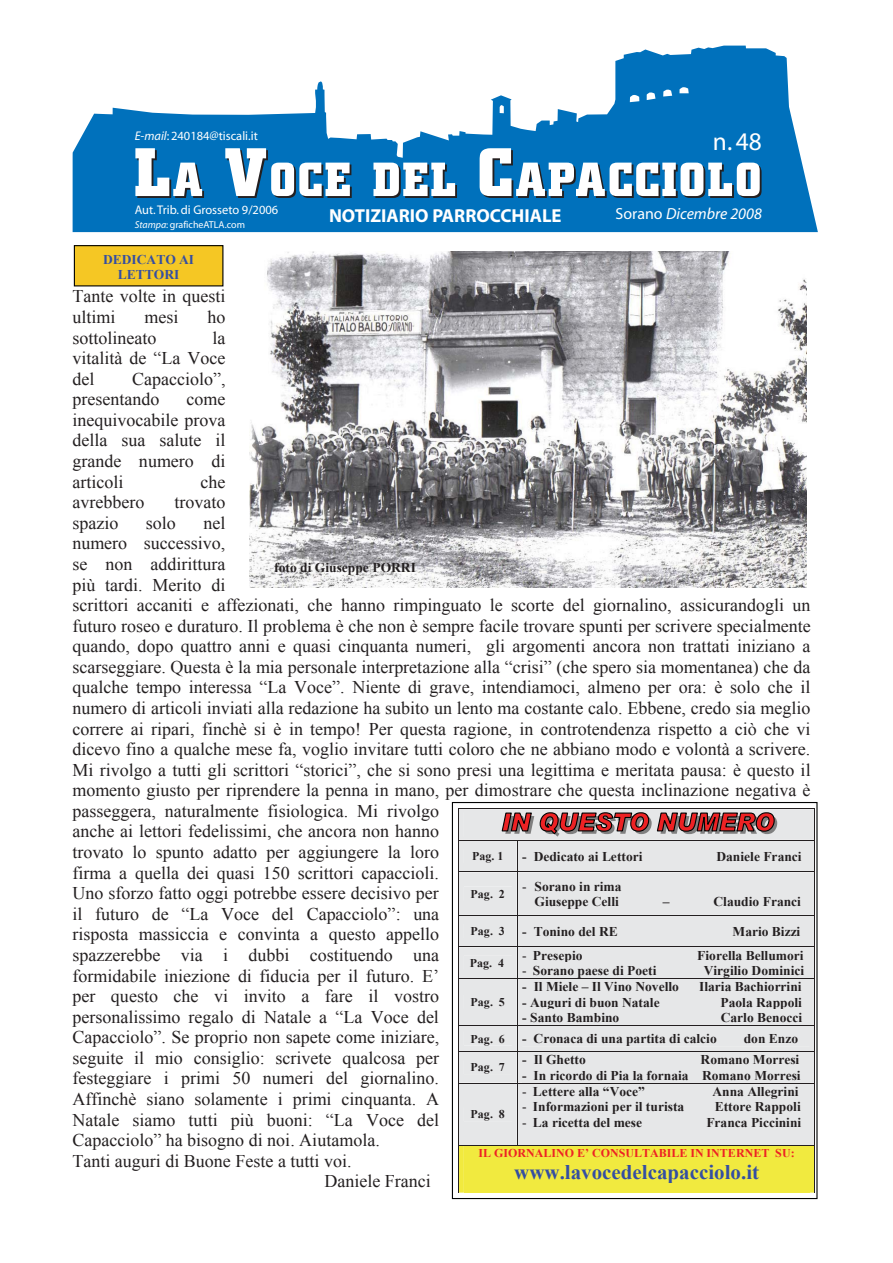
<style>
.page{position:relative;width:893px;height:1263px;background:#fff}
.page>*{position:absolute;margin:0;border:0;box-sizing:border-box;transform-origin:0 0}
.t1{font:25.5px "Myriad";color:#fff}
.t2{font:700 20.85px "Times New Roman";color:#344ea2}
.t3{font:700 18.9px "Myriad";color:#fff}
.t4{font:17.85px/20.5px "Times New Roman";color:#231f20}
.t5{font:italic 16.05px "Myriad";color:#fff}
.t6{font:700 13.35px/15.5px "Times New Roman";color:#231f20;text-align:right}
.t7{font:700 13.35px/15.5px "Times New Roman";color:#344ea2;text-align:center}
.t8{font:12.6px "Myriad";color:#fff}
.t9{font:700 11.85px "Times New Roman";color:#231f20}
.t10{font:700 11.85px "Times New Roman";color:#ed2224}
.t11{font:10.05px "Myriad";color:#fff}
.s1{font-style:italic}
.s2{font-style:normal}
.s3{font-weight:400}
</style>
<div class="page">
<div style="left:74px;top:246px;width:149px;height:40px;background:#f5c724"></div>
<div style="left:74px;top:245px;width:149px;height:41px;border:1px solid #010202"></div>
<div style="left:452px;top:802px;width:365px;height:397px;border:1px solid #010202"></div>
<svg style="left:458px;top:809px;width:357px;height:384px;background:#dcd9d9"></svg>
<div style="left:464px;top:1146px;width:345px;height:14px;background:#f1ea3f"></div>
<div style="left:464px;top:1160px;width:345px;height:24px;background:#f1ea3f"></div>
<div style="left:464px;top:1184px;width:345px;height:9px;background:#f1ea3f"></div>
<hr style="left:458px;top:1145px;width:357px;height:1px;background:#231f20">
<hr style="left:458px;top:1146px;width:1px;height:47px;background:#231f20">
<hr style="left:814px;top:1146px;width:1px;height:47px;background:#231f20">
<img style="left:250px;top:251px;width:556px;height:337px">
<svg style="left:73px;top:46px;width:745px;height:186px;fill:#0071bc"></svg>
<svg style="left:135px;top:148px;width:69px;height:50px"></svg>
<svg style="left:225px;top:148px;width:127px;height:50px"></svg>
<svg style="left:373px;top:163px;width:84px;height:35px"></svg>
<svg style="left:479px;top:148px;width:282px;height:50px"></svg>
<p class="t8" style="left:135px;top:131px;width:125px"><span class="s1">E-mail</span>: 240184@tiscali.it</p>
<p class="t8" style="left:135px;top:205px;width:145px">Aut. Trib. di Grosseto 9/2006</p>
<p class="t11" style="left:135px;top:221px;width:112px"><span class="s1">Stampa</span>: graficheATLA.com</p>
<p class="t7" style="left:103px;top:252px;width:93px">DEDICATO AI<br>LETTORI</p>
<p class="t4" style="left:72px;top:286px;width:155px">Tante volte in questi ultimi</p>
<p class="t4" style="left:144px;top:307px;width:36px">mesi</p>
<p class="t4" style="left:208px;top:307px;width:20px">ho</p>
<p class="t4" style="left:72px;top:327px;width:86px">sottolineato</p>
<p class="t4" style="left:72px;top:327px;width:155px;text-align:justify;text-indent:140px">la vitalità de “La Voce del</p>
<p class="t4" style="left:72px;top:368px;width:155px;text-indent:60px">Capacciolo”, presentando</p>
<p class="t4" style="left:72px;top:389px;width:155px;text-align:justify;text-indent:114px">come inequivocabile prova della sua salute il grande numero di articoli</p>
<p class="t4" style="left:200px;top:471px;width:26px">che</p>
<p class="t3" style="left:329px;top:208px;width:234px">NOTIZIARIO PARROCCHIALE</p>
<h1 class="t1" style="left:713px;top:132px;width:50px">n. 48</h1>
<p class="t5" style="left:616px;top:208px;width:148px"><span class="s2">Sorano</span> Dicembre 2008</p>
<p class="t4" style="left:72px;top:492px;width:73px">avrebbero</p>
<p class="t4" style="left:174px;top:492px;width:53px">trovato</p>
<p class="t4" style="left:72px;top:512px;width:48px">spazio</p>
<p class="t4" style="left:146px;top:512px;width:31px">solo</p>
<p class="t4" style="left:203px;top:512px;width:24px">nel</p>
<p class="t4" style="left:72px;top:533px;width:155px">numero successivo,</p>
<p class="t4" style="left:72px;top:554px;width:155px">se non addirittura</p>
<p class="t4" style="left:72px;top:574px;width:155px">più tardi. Merito di</p>
<p class="t4" style="left:72px;top:595px;width:739px">scrittori accaniti e affezionati, che hanno rimpinguato le scorte del giornalino, assicurandogli un</p>
<p class="t4" style="left:72px;top:615px;width:740px">futuro roseo e duraturo. Il problema è che non è sempre facile trovare spunti per scrivere specialmente</p>
<p class="t4" style="left:72px;top:636px;width:740px">quando, dopo quattro anni e quasi cinquanta numeri, gli argomenti ancora non trattati iniziano a</p>
<p class="t4" style="left:72px;top:657px;width:739px">scarseggiare. Questa è la mia personale interpretazione alla “crisi” (che spero sia momentanea) che da</p>
<p class="t4" style="left:72px;top:677px;width:740px">qualche tempo interessa “La Voce”. Niente di grave, intendiamoci, almeno per ora: è solo che il</p>
<p class="t4" style="left:72px;top:698px;width:739px">numero di articoli inviati alla redazione ha subito un lento ma costante calo. Ebbene, credo sia meglio</p>
<p class="t4" style="left:72px;top:718px;width:740px">correre ai ripari, finchè si è in tempo! Per questa ragione, in controtendenza rispetto a ciò che vi</p>
<p class="t4" style="left:72px;top:739px;width:739px">dicevo fino a qualche mese fa, voglio invitare tutti coloro che ne abbiano modo e volontà a scrivere.</p>
<p class="t4" style="left:72px;top:759px;width:740px">Mi rivolgo a tutti gli scrittori “storici”, che si sono presi una legittima e meritata pausa: è questo il</p>
<p class="t4" style="left:72px;top:780px;width:740px">momento giusto per riprendere la penna in mano, per dimostrare che questa inclinazione negativa è</p>
<p class="t4" style="left:72px;top:801px;width:368px">passeggera, naturalmente fisiologica. Mi rivolgo</p>
<p class="t4" style="left:72px;top:821px;width:368px">anche ai lettori fedelissimi, che ancora non hanno</p>
<p class="t4" style="left:72px;top:842px;width:368px">trovato lo spunto adatto per aggiungere la loro</p>
<p class="t4" style="left:72px;top:862px;width:368px">firma a quella dei quasi 150 scrittori capaccioli.</p>
<p class="t4" style="left:72px;top:883px;width:368px">Uno sforzo fatto oggi potrebbe essere decisivo per</p>
<p class="t4" style="left:72px;top:903px;width:368px">il futuro de “La Voce del Capacciolo”: una</p>
<p class="t4" style="left:72px;top:924px;width:368px">risposta massiccia e convinta a questo appello</p>
<p class="t4" style="left:72px;top:945px;width:368px">spazzerebbe via i dubbi costituendo una</p>
<p class="t4" style="left:72px;top:965px;width:368px">formidabile iniezione di fiducia per il futuro. E’</p>
<p class="t4" style="left:72px;top:986px;width:368px">per questo che vi invito a fare il vostro</p>
<p class="t4" style="left:72px;top:1006px;width:368px">personalissimo regalo di Natale a “La Voce del</p>
<p class="t4" style="left:72px;top:1027px;width:368px">Capacciolo”. Se proprio non sapete come iniziare,</p>
<p class="t4" style="left:72px;top:1048px;width:368px">seguite il mio consiglio: scrivete qualcosa per</p>
<p class="t4" style="left:72px;top:1068px;width:368px">festeggiare i primi 50 numeri del giornalino.</p>
<p class="t4" style="left:72px;top:1089px;width:368px">Affinchè siano solamente i primi cinquanta. A</p>
<p class="t4" style="left:72px;top:1109px;width:368px">Natale siamo tutti più buoni: “La Voce del</p>
<p class="t4" style="left:72px;top:1130px;width:309px">Capacciolo” ha bisogno di noi. Aiutamola.</p>
<p class="t4" style="left:72px;top:1150px;width:281px">Tanti auguri di Buone Feste a tutti voi.</p>
<p class="t4" style="left:324px;top:1171px;width:108px">Daniele Franci</p>
<p class="t6" style="left:274px;top:560px;width:143px">foto di Giuseppe PORRI</p>
<p class="t9" style="left:472px;top:850px;width:33px">Pag. 1</p>
<p class="t6" style="left:522px;top:849px;width:122px">- Dedicato ai Lettori</p>
<p class="t6" style="left:716px;top:849px;width:87px">Daniele Franci</p>
<p class="t9" style="left:471px;top:887px;width:36px">Pag. 2</p>
<p class="t6" style="left:522px;top:878px;width:101px"><span class="s3">-</span> Sorano in rima<br>Giuseppe Celli</p>
<p class="t6" style="left:663px;top:894px;width:8px">–</p>
<p class="t6" style="left:713px;top:894px;width:89px">Claudio Franci</p>
<p class="t9" style="left:471px;top:925px;width:36px">Pag. 3</p>
<p class="t6" style="left:522px;top:924px;width:97px">- Tonino del RE</p>
<p class="t6" style="left:732px;top:924px;width:69px">Mario Bizzi</p>
<p class="t9" style="left:470px;top:956px;width:36px">Pag. 4</p>
<p class="t6" style="left:522px;top:947px;width:62px"><span class="s3">-</span> Presepio</p>
<p class="t6" style="left:697px;top:947px;width:108px">Fiorella Bellumori</p>
<p class="t6" style="left:522px;top:963px;width:136px"><span class="s3">-</span> Sorano paese di Poeti</p>
<p class="t6" style="left:704px;top:963px;width:102px">Virgilio Dominici</p>
<p class="t6" style="left:522px;top:979px;width:158px">- Il Miele – Il Vino Novello</p>
<p class="t6" style="left:699px;top:979px;width:104px">Ilaria Bachiorrini</p>
<p class="t6" style="left:522px;top:994px;width:139px">- Auguri di buon Natale</p>
<p class="t6" style="left:720px;top:994px;width:83px">Paola Rappoli</p>
<p class="t6" style="left:522px;top:1010px;width:99px">- Santo Bambino</p>
<p class="t6" style="left:721px;top:1010px;width:83px">Carlo Benocci</p>
<p class="t9" style="left:471px;top:996px;width:36px">Pag. 5</p>
<p class="t9" style="left:471px;top:1032px;width:36px">Pag. 6</p>
<p class="t6" style="left:522px;top:1031px;width:196px">- Cronaca di una partita di calcio</p>
<p class="t6" style="left:744px;top:1031px;width:56px">don Enzo</p>
<p class="t9" style="left:471px;top:1061px;width:36px">Pag. 7</p>
<p class="t6" style="left:522px;top:1052px;width:65px">- Il Ghetto</p>
<p class="t6" style="left:700px;top:1052px;width:100px">Romano Morresi</p>
<p class="t6" style="left:522px;top:1067px;width:280px">- In ricordo di Pia la fornaia Romano Morresi</p>
<p class="t6" style="left:522px;top:1084px;width:124px"><span class="s3">-</span> Lettere alla “Voce”</p>
<p class="t6" style="left:712px;top:1084px;width:88px">Anna Allegrini</p>
<p class="t6" style="left:522px;top:1099px;width:163px"><span class="s3">-</span> Informazioni per il turista</p>
<p class="t6" style="left:715px;top:1099px;width:88px">Ettore Rappoli</p>
<p class="t6" style="left:522px;top:1114px;width:121px"><span class="s3">-</span> La ricetta del mese</p>
<p class="t6" style="left:706px;top:1114px;width:96px">Franca Piccinini</p>
<p class="t10" style="left:478px;top:1146px;width:318px">IL GIORNALINO E’ CONSULTABILE IN INTERNET SU:</p>
<p class="t2" style="left:514px;top:1161px;width:246px">www.lavocedelcapacciolo.it</p>
<p class="t9" style="left:471px;top:1108px;width:36px">Pag. 8</p>
</div>
